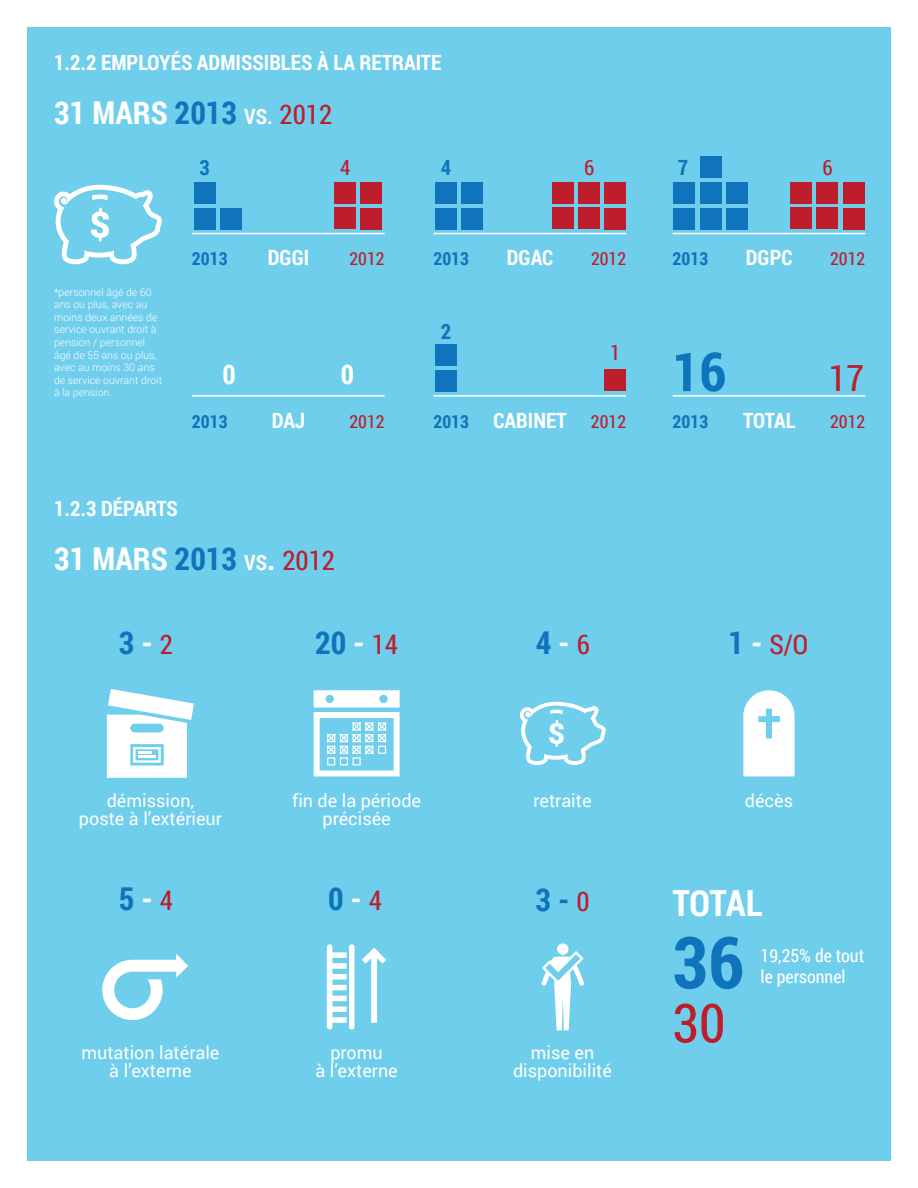
<style>
.page{position:relative;width:918px;height:1188px;background:#fff}
.page>*{position:absolute;margin:0;border:0;box-sizing:border-box;transform-origin:0 0}
.t1{font:700 72px "Roboto Condensed";color:#1074bc}
.t2{font:54px "Roboto Condensed";color:#be1d2c}
.t3{font:700 54px "Roboto Condensed";color:#1074bc}
.t4{font:700 36px "Roboto Condensed";letter-spacing:-.015em;color:#fff}
.t5{font:36px "Roboto Condensed";color:#be1d2c}
.t6{font:700 31.5px "Roboto Condensed";color:#fff}
.t7{font:700 31.5px "Roboto Condensed";color:#1074bc}
.t8{font:27px "Roboto Condensed";color:#be1d2c}
.t9{font:700 27px "Roboto Condensed";color:#fff}
.t10{font:700 21px "Roboto Condensed";color:#fff}
.t11{font:700 21px "Roboto Condensed";color:#1074bc}
.t12{font:21px "Roboto Condensed";color:#be1d2c}
.t13{font:18px/18px "Roboto";color:#fff;text-align:center}
.t14{font:18px/21.6px "Roboto Condensed";color:#fff}
.t15{font:700 18px "Roboto Condensed";color:#1074bc}
.t16{font:18px "Roboto Condensed";color:#be1d2c}
.t17{font:300 10.5px/12.6px "Roboto";color:#fff}
.s1{color:#1074bc}
.s2{font-size:21px}
.s3{font-weight:400;font-size:27px;color:#be1d2c}
.s4{font-size:18px;color:#1074bc}
.s5{font-weight:400;font-size:18px;color:#be1d2c}
.s6{color:#fff}
.s7{font-weight:700;font-size:31.5px;color:#1074bc}
.s8{font-weight:700;font-size:31.5px;color:#fff}
</style>
<div class="page">
<div style="left:27px;top:27px;width:864px;height:1134px;background:#6eceeb"></div>
<hr style="left:192px;top:233px;width:193px;height:1px;background:#fff">
<hr style="left:433px;top:233px;width:193px;height:1px;background:#fff">
<hr style="left:673px;top:233px;width:192px;height:1px;background:#fff">
<hr style="left:192px;top:395px;width:193px;height:2px;background:#fff">
<hr style="left:433px;top:395px;width:193px;height:2px;background:#fff">
<hr style="left:673px;top:395px;width:192px;height:2px;background:#fff">
<svg style="left:314px;top:690px;width:86px;height:86px"></svg>
<svg style="left:107px;top:689px;width:87px;height:89px"></svg>
<hr style="left:139px;top:755px;width:17px;height:3px;background:#fff">
<svg style="left:54px;top:185px;width:108px;height:79px"></svg>
<svg style="left:520px;top:702px;width:86px;height:63px"></svg>
<svg style="left:102px;top:954px;width:86px;height:66px"></svg>
<svg style="left:743px;top:690px;width:52px;height:86px;background:#eaf7fc"></svg>
<svg style="left:327px;top:944px;width:20px;height:86px"></svg>
<div style="left:349px;top:944px;width:6px;height:86px;background:#fff;border-radius:3px"></div>
<svg style="left:362px;top:948px;width:24px;height:75px"></svg>
<div style="left:194px;top:182px;width:22px;height:22px;background:#1074bc"></div>
<div style="left:194px;top:208px;width:22px;height:21px;background:#1074bc"></div>
<div style="left:220px;top:208px;width:22px;height:21px;background:#1074bc"></div>
<div style="left:334px;top:207px;width:22px;height:22px;background:#be1d2c"></div>
<div style="left:334px;top:182px;width:22px;height:22px;background:#be1d2c"></div>
<div style="left:361px;top:182px;width:21px;height:22px;background:#be1d2c"></div>
<div style="left:361px;top:208px;width:21px;height:21px;background:#be1d2c"></div>
<div style="left:435px;top:182px;width:22px;height:22px;background:#1074bc"></div>
<div style="left:461px;top:182px;width:22px;height:22px;background:#1074bc"></div>
<div style="left:435px;top:208px;width:22px;height:21px;background:#1074bc"></div>
<div style="left:461px;top:208px;width:22px;height:21px;background:#1074bc"></div>
<div style="left:578px;top:207px;width:22px;height:22px;background:#be1d2c"></div>
<div style="left:578px;top:182px;width:22px;height:22px;background:#be1d2c"></div>
<div style="left:552px;top:207px;width:22px;height:22px;background:#be1d2c"></div>
<div style="left:552px;top:182px;width:22px;height:22px;background:#be1d2c"></div>
<div style="left:604px;top:182px;width:22px;height:22px;background:#be1d2c"></div>
<div style="left:604px;top:208px;width:22px;height:21px;background:#be1d2c"></div>
<div style="left:673px;top:182px;width:22px;height:22px;background:#1074bc"></div>
<div style="left:700px;top:182px;width:21px;height:22px;background:#1074bc"></div>
<div style="left:673px;top:208px;width:22px;height:21px;background:#1074bc"></div>
<div style="left:700px;top:208px;width:21px;height:21px;background:#1074bc"></div>
<div style="left:726px;top:182px;width:22px;height:22px;background:#1074bc"></div>
<div style="left:726px;top:208px;width:22px;height:21px;background:#1074bc"></div>
<div style="left:817px;top:207px;width:21px;height:22px;background:#be1d2c"></div>
<div style="left:817px;top:182px;width:21px;height:22px;background:#be1d2c"></div>
<div style="left:790px;top:207px;width:22px;height:22px;background:#be1d2c"></div>
<div style="left:790px;top:182px;width:22px;height:22px;background:#be1d2c"></div>
<div style="left:843px;top:182px;width:22px;height:22px;background:#be1d2c"></div>
<div style="left:700px;top:156px;width:21px;height:22px;background:#1074bc"></div>
<div style="left:843px;top:208px;width:22px;height:21px;background:#be1d2c"></div>
<div style="left:435px;top:344px;width:22px;height:22px;background:#1074bc"></div>
<div style="left:435px;top:370px;width:22px;height:22px;background:#1074bc"></div>
<div style="left:604px;top:370px;width:22px;height:21px;background:#be1d2c"></div>
<div style="left:557px;top:943px;width:12px;height:12px;background:#fff;border-radius:50%"></div>
<svg style="left:542px;top:951px;width:42px;height:79px"></svg>
<h3 class="t10" style="left:54px;top:48px;width:389px">1.2.2 EMPLOYÉS ADMISSIBLES À LA RETRAITE</h3>
<h3 class="t6" style="left:54px;top:91px;width:280px">31 MARS <span class="s1">2013</span> <span class="s2">VS.</span> <span class="s3">2012</span></h3>
<h3 class="t11" style="left:200px;top:152px;width:12px">3</h3>
<h3 class="t12" style="left:340px;top:152px;width:12px">4</h3>
<h3 class="t11" style="left:441px;top:152px;width:12px">4</h3>
<h3 class="t12" style="left:584px;top:152px;width:12px">6</h3>
<h3 class="t11" style="left:678px;top:152px;width:12px">7</h3>
<h3 class="t12" style="left:823px;top:152px;width:12px">6</h3>
<p class="t17" style="left:54px;top:285px;width:110px">*personnel âgé de 60 ans ou plus, avec au moins deux années de service ouvrant droit à pension / personnel âgé de 55 ans ou plus, avec au moins 30 ans de service ouvrant droit à la pension.</p>
<h3 class="t15" style="left:192px;top:245px;width:37px">2013</h3>
<h3 class="t10" style="left:268px;top:242px;width:43px">DGGI</h3>
<h3 class="t16" style="left:349px;top:246px;width:37px">2012</h3>
<h3 class="t9" style="left:222px;top:356px;width:15px">0</h3>
<h3 class="t9" style="left:341px;top:356px;width:15px">0</h3>
<h3 class="t15" style="left:433px;top:245px;width:37px">2013</h3>
<h3 class="t10" style="left:507px;top:242px;width:48px">DGAC</h3>
<h3 class="t16" style="left:591px;top:246px;width:37px">2012</h3>
<h3 class="t15" style="left:673px;top:245px;width:37px">2013</h3>
<h3 class="t10" style="left:746px;top:242px;width:48px">DGPC</h3>
<h3 class="t16" style="left:830px;top:246px;width:37px">2012</h3>
<h3 class="t11" style="left:441px;top:316px;width:12px">2</h3>
<h3 class="t12" style="left:610px;top:338px;width:12px">1</h3>
<h2 class="t3" style="left:673px;top:334px;width:55px">16</h2>
<h3 class="t5" style="left:829px;top:353px;width:37px">17</h3>
<h3 class="t15" style="left:192px;top:409px;width:37px">2013</h3>
<h3 class="t10" style="left:272px;top:405px;width:35px">DAJ</h3>
<h3 class="t16" style="left:349px;top:409px;width:37px">2012</h3>
<h3 class="t10" style="left:433px;top:405px;width:194px"><span class="s4">2013</span> CABINET <span class="s5">2012</span></h3>
<h3 class="t15" style="left:673px;top:409px;width:37px">2013</h3>
<h3 class="t10" style="left:743px;top:405px;width:54px">TOTAL</h3>
<h3 class="t16" style="left:830px;top:409px;width:37px">2012</h3>
<h3 class="t10" style="left:54px;top:493px;width:125px">1.2.3 DÉPARTS</h3>
<h3 class="t6" style="left:54px;top:536px;width:283px">31 MARS <span class="s1">2013</span> <span class="s2">VS</span>. <span class="s3">2012</span></h3>
<h3 class="t7" style="left:119px;top:621px;width:56px">3 <span class="s6">-</span> <span class="s3">2</span></h3>
<h3 class="t7" style="left:315px;top:621px;width:84px">20 <span class="s6">-</span> <span class="s3">14</span></h3>
<h3 class="t7" style="left:536px;top:621px;width:56px">4 <span class="s6">-</span> <span class="s3">6</span></h3>
<h3 class="t8" style="left:728px;top:626px;width:81px"><span class="s7">1</span> <span class="s8">-</span> S/O</h3>
<h3 class="t13" style="left:79px;top:790px;width:145px">démission,<br>poste à l’extérieur</h3>
<h3 class="t13" style="left:292px;top:790px;width:131px">fin de la période précisée</h3>
<h3 class="t13" style="left:533px;top:790px;width:60px">retraite</h3>
<h3 class="t13" style="left:745px;top:790px;width:50px">décès</h3>
<h3 class="t7" style="left:119px;top:877px;width:56px">5 <span class="s6">-</span> <span class="s3">4</span></h3>
<h3 class="t7" style="left:328px;top:877px;width:56px">0 <span class="s6">-</span> <span class="s3">4</span></h3>
<h3 class="t7" style="left:536px;top:877px;width:56px">3 - <span class="s3">0</span></h3>
<h3 class="t4" style="left:673px;top:878px;width:91px">TOTAL</h3>
<h1 class="t1" style="left:673px;top:912px;width:73px">36</h1>
<h2 class="t2" style="left:673px;top:986px;width:54px">30</h2>
<h3 class="t14" style="left:761px;top:944px;width:105px">19,25% de tout le personnel</h3>
<h3 class="t13" style="left:81px;top:1043px;width:140px">mutation latérale à l’externe</h3>
<h3 class="t13" style="left:315px;top:1043px;width:84px">promu<br>à l’externe</h3>
<h3 class="t13" style="left:513px;top:1043px;width:100px">mise en disponibilité</h3>
</div>
